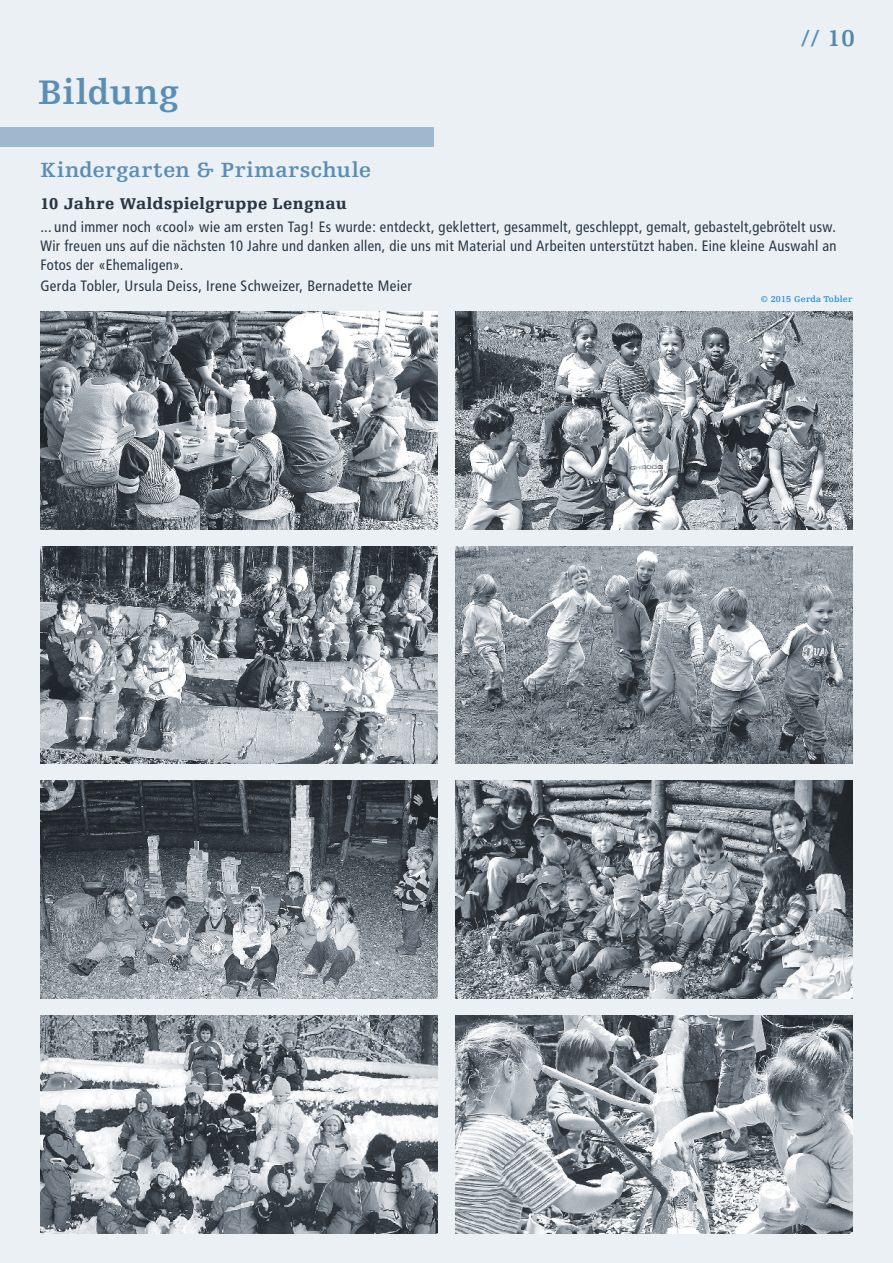
<style>
.page{position:relative;width:893px;height:1263px;background:#ebf0f5}
.page>*{position:absolute;margin:0;border:0;box-sizing:border-box;transform-origin:0 0}
.t1{font:700 36px "Egyptienne FLT";letter-spacing:.01em;color:#5b8eb3}
.t2{font:700 24px "Egyptienne FLT";color:#5b8eb3}
.t3{font:700 21.75px "Egyptienne FLT";letter-spacing:.02em;color:#5b8eb3}
.t4{font:900 16.5px "Egyptienne FLT";letter-spacing:.025em;color:#283743}
.t5{font:condensed 15px/18.8px "Frutiger";letter-spacing:.025em;color:#283743;text-align:justify}
.t6{font:700 9px "Egyptienne FLT";letter-spacing:.02em;color:#3193cc}
.s1{color:#5685a8}
</style>
<div class="page">
<img style="left:40px;top:1015px;width:398px;height:218px">
<img style="left:455px;top:1015px;width:398px;height:218px">
<img style="left:40px;top:781px;width:398px;height:217px">
<img style="left:455px;top:781px;width:398px;height:217px">
<img style="left:40px;top:546px;width:398px;height:218px">
<img style="left:455px;top:546px;width:398px;height:218px">
<img style="left:40px;top:311px;width:398px;height:218px">
<img style="left:455px;top:311px;width:398px;height:218px">
<div style="left:0;top:128px;width:434px;height:19px;background:#9fb8ce"></div>
<h1 class="t1" style="left:38px;top:72px;width:142px">Bildung</h1>
<h2 class="t2" style="left:801px;top:25px;width:55px">// <span class="s1">10</span></h2>
<h3 class="t3" style="left:40px;top:158px;width:332px">Kindergarten &amp; Primarschule</h3>
<p class="t4" style="left:40px;top:195px;width:308px">10 Jahre Waldspielgruppe Lengnau</p>
<p class="t5" style="left:40px;top:218px;width:797px">... und immer noch «cool» wie am ersten Tag! Es wurde: entdeckt, geklettert, gesammelt, geschleppt, gemalt, gebastelt,gebrötelt usw.<br>Wir freuen uns auf die nächsten 10 Jahre und danken allen, die uns mit Material und Arbeiten unterstützt haben. Eine kleine Auswahl an Fotos der «Ehemaligen».</p>
<p class="t5" style="left:40px;top:276px;width:373px">Gerda Tobler, Ursula Deiss, Irene Schweizer, Bernadette Meier</p>
<p class="t6" style="left:761px;top:294px;width:93px">© 2015 Gerda Tobler</p>
</div>
